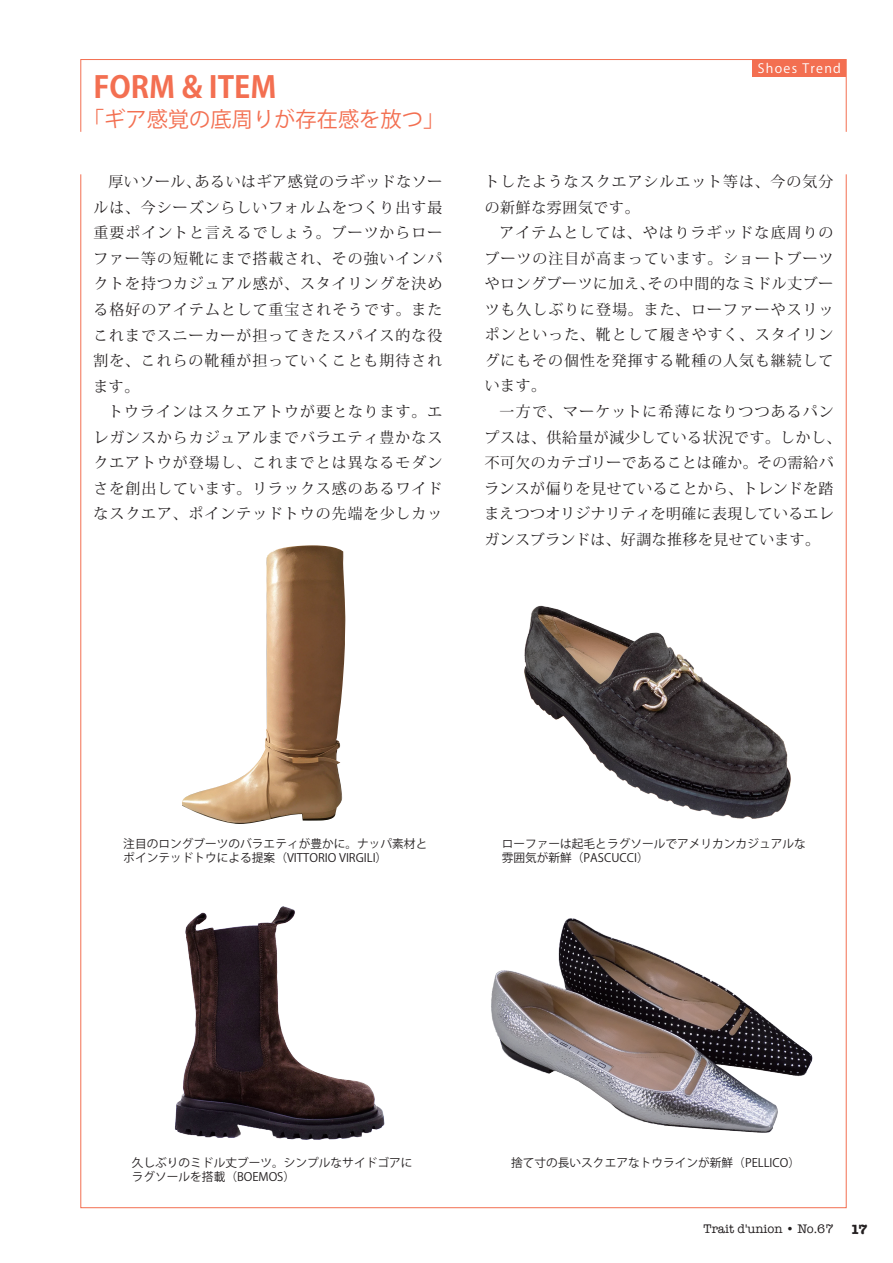
<style>
.page{position:relative;width:893px;height:1263px;background:#fff}
.page>*{position:absolute;margin:0;border:0;box-sizing:border-box;transform-origin:0 0}
.t1{font:700 29.7px "Koz Go Pro";color:#f36f51}
.t2{font:21.3px "Koz Go Pro";color:#f36f51}
.t3{font:14.85px/25.5px "Koz Min Pro";letter-spacing:.065em;color:#231f20;text-align:justify}
.t4{font:14.85px/25.5px "Koz Min Pro";letter-spacing:.03em;color:#231f20}
.t5{font:12.75px "American Typewriter";color:#231f20}
.t6{font:12.75px "Koz Go Pro";letter-spacing:.1em;color:#fff}
.t7{font:11.7px/13.8px "Koz Go Pro";color:#231f20}
.s1{font-weight:700;font-size:13.8px}
</style>
<div class="page">
<div style="left:80px;top:59px;width:767px;height:73px;border:1px solid #f36f51"></div>
<div style="left:753px;top:60px;width:93px;height:17px;background:#f36f51"></div>
<img style="left:175px;top:906px;width:210px;height:234px">
<img style="left:491px;top:918px;width:322px;height:215px">
<img style="left:524px;top:605px;width:267px;height:214px">
<img style="left:182px;top:545px;width:163px;height:279px">
<h1 class="t1" style="left:94px;top:68px;width:184px">FORM &amp; ITEM</h1>
<h2 class="t2" style="left:83px;top:106px;width:363px">「ギア感覚の底周りが存在感を放つ」</h2>
<p class="t3" style="left:93px;top:169px;width:350px;text-indent:15px">厚いソール、あるいはギア感覚のラギッドなソールは、今シーズンらしいフォルムをつくり出す最重要ポイントと言えるでしょう。ブーツからローファー等の短靴にまで搭載され、その強いインパクトを持つカジュアル感が、スタイリングを決める格好のアイテムとして重宝されそうです。またこれまでスニーカーが担ってきたスパイス的な役割を、これらの靴種が担っていくことも期待されます。</p>
<p class="t3" style="left:93px;top:398px;width:350px;text-indent:15px">トウラインはスクエアトウが要となります。エレガンスからカジュアルまでバラエティ豊かなスクエアトウが登場し、これまでとは異なるモダンさを創出しています。リラックス感のあるワイドなスクエア、ポインテッドトウの先端を少しカッ</p>
<p class="t6" style="left:758px;top:60px;width:85px">Shoes Trend</p>
<p class="t3" style="left:485px;top:169px;width:350px">トしたようなスクエアシルエット等は、今の気分の新鮮な雰囲気です。</p>
<p class="t3" style="left:485px;top:220px;width:350px;text-indent:15px">アイテムとしては、やはりラギッドな底周りのブーツの注目が高まっています。ショートブーツやロングブーツに加え、その中間的なミドル丈ブーツも久しぶりに登場。また、ローファーやスリッポンといった、靴として履きやすく、スタイリングにもその個性を発揮する靴種の人気も継続しています。</p>
<p class="t4" style="left:484px;top:398px;width:358px;text-indent:15px">一方で、マーケットに希薄になりつつあるパンプスは、供給量が減少している状況です。しかし、不可欠のカテゴリーであることは確か。その需給バランスが偏りを見せていることから、トレンドを踏まえつつオリジナリティを明確に表現しているエレガンスブランドは、好調な推移を見せています。</p>
<p class="t7" style="left:123px;top:837px;width:306px">注目のロングブーツのバラエティが豊かに。ナッパ素材とポインテッドトウによる提案（VITTORIO VIRGILI）</p>
<p class="t7" style="left:502px;top:837px;width:306px">ローファーは起毛とラグソールでアメリカンカジュアルな雰囲気が新鮮（PASCUCCI）</p>
<p class="t7" style="left:132px;top:1156px;width:282px">久しぶりのミドル丈ブーツ。シンプルなサイドゴアにラグソールを搭載（BOEMOS）</p>
<p class="t7" style="left:511px;top:1156px;width:291px">捨て寸の長いスクエアなトウラインが新鮮（PELLICO）</p>
<p class="t5" style="left:703px;top:1219px;width:166px">Trait d'union • No.67 <span class="s1">17</span></p>
</div>
